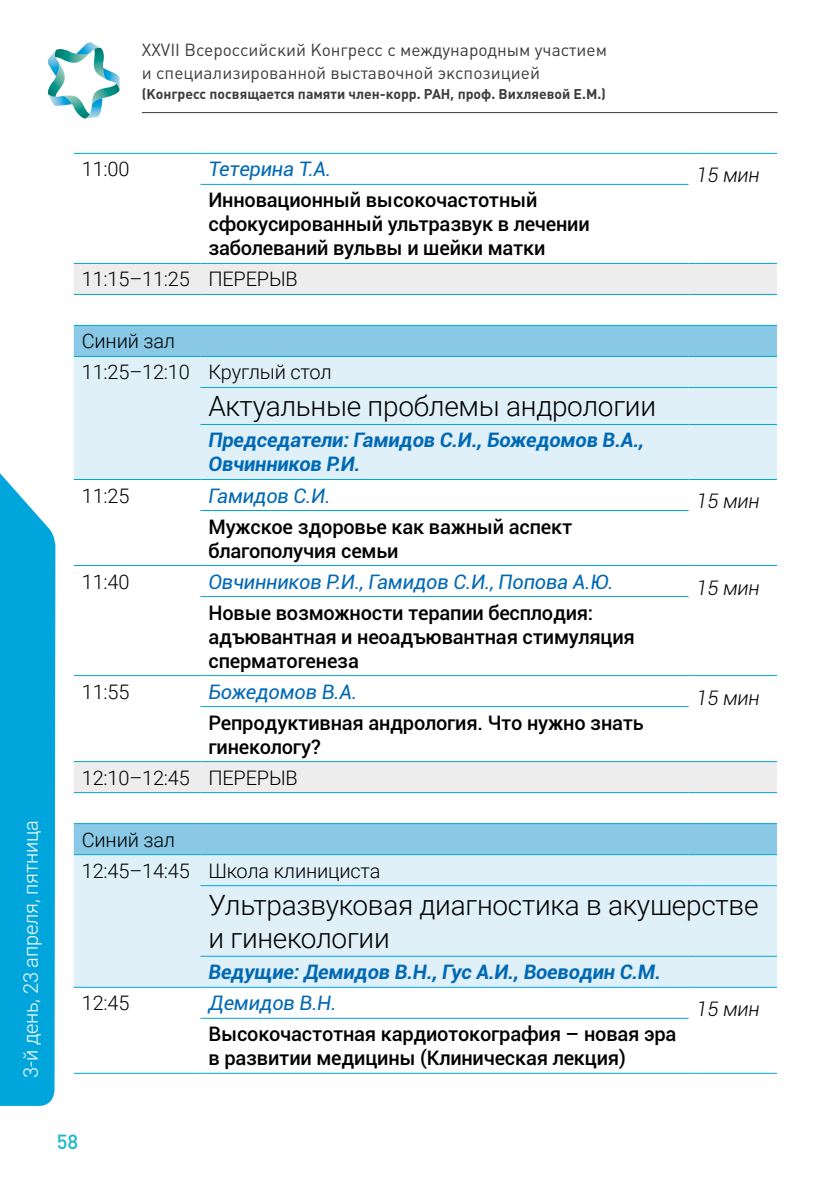
<style>
.page{position:relative;width:840px;height:1191px;background:#fff}
.page>*{position:absolute;margin:0;border:0;box-sizing:border-box;transform-origin:0 0}
.t1{font:300 28px/33.6px "Roboto";letter-spacing:-.01em;color:#000}
.t2{font:20.2px "Plumb Medium C";color:#1db7c9}
.t3{font:500 20px/24px "Roboto";letter-spacing:-.01em;color:#000}
.t4{font:300 20px/31px "Roboto";letter-spacing:-.01em;color:#000}
.t5{font:italic 700 20px/24px "Roboto";letter-spacing:-.01em;color:#0069b4}
.t6{font:italic 20px "Roboto";letter-spacing:-.01em;color:#0069b4}
.t7{font:italic 300 20px "Roboto";letter-spacing:-.01em;color:#000}
.t8{font:300 20px "Roboto";letter-spacing:-.01em;color:#fff}
.t9{font:17.2px/23px "Plumb C";color:#3c3c3b}
.t10{font:700 14px "Plumb C";color:#3c3c3b}
</style>
<div class="page">
<svg style="left:47px;top:42px;width:73px;height:77px"></svg>
<div style="left:0;top:473px;width:55px;height:633px;background:#00a6db"></div>
<hr style="left:142px;top:112px;width:635px;height:1px;background:#3c3c3b">
<div style="left:74px;top:264px;width:702px;height:30px;background:#ededed"></div>
<div style="left:74px;top:326px;width:702px;height:30px;background:#89c9e6"></div>
<svg style="left:74px;top:357px;width:702px;height:630px"></svg>
<div style="left:74px;top:762px;width:702px;height:30px;background:#ededed"></div>
<hr style="left:74px;top:153px;width:126px;height:1px;background:#00a6db">
<hr style="left:688px;top:153px;width:88px;height:1px;background:#00a6db">
<hr style="left:200px;top:153px;width:488px;height:1px;background:#00a6db">
<hr style="left:74px;top:263px;width:126px;height:1px;background:#00a6db">
<hr style="left:200px;top:184px;width:488px;height:1px;background:#00a6db">
<hr style="left:688px;top:263px;width:88px;height:1px;background:#00a6db">
<hr style="left:200px;top:263px;width:488px;height:1px;background:#00a6db">
<hr style="left:74px;top:294px;width:126px;height:1px;background:#00a6db">
<hr style="left:200px;top:294px;width:488px;height:1px;background:#00a6db">
<hr style="left:688px;top:294px;width:88px;height:1px;background:#00a6db">
<hr style="left:74px;top:479px;width:126px;height:1px;background:#00a6db">
<hr style="left:200px;top:387px;width:488px;height:1px;background:#00a6db">
<hr style="left:688px;top:387px;width:88px;height:1px;background:#00a6db">
<hr style="left:200px;top:424px;width:488px;height:1px;background:#00a6db">
<hr style="left:688px;top:424px;width:88px;height:1px;background:#00a6db">
<hr style="left:200px;top:479px;width:488px;height:1px;background:#00a6db">
<hr style="left:688px;top:479px;width:88px;height:1px;background:#00a6db">
<hr style="left:74px;top:565px;width:126px;height:1px;background:#00a6db">
<hr style="left:200px;top:510px;width:488px;height:1px;background:#00a6db">
<hr style="left:688px;top:565px;width:88px;height:1px;background:#00a6db">
<hr style="left:200px;top:565px;width:488px;height:1px;background:#00a6db">
<hr style="left:74px;top:675px;width:126px;height:1px;background:#00a6db">
<hr style="left:200px;top:596px;width:488px;height:1px;background:#00a6db">
<hr style="left:688px;top:675px;width:88px;height:1px;background:#00a6db">
<hr style="left:200px;top:675px;width:488px;height:1px;background:#00a6db">
<hr style="left:74px;top:761px;width:126px;height:1px;background:#00a6db">
<hr style="left:200px;top:706px;width:488px;height:1px;background:#00a6db">
<hr style="left:688px;top:761px;width:88px;height:1px;background:#00a6db">
<hr style="left:200px;top:761px;width:488px;height:1px;background:#00a6db">
<hr style="left:74px;top:792px;width:126px;height:1px;background:#00a6db">
<hr style="left:200px;top:792px;width:488px;height:1px;background:#00a6db">
<hr style="left:688px;top:792px;width:88px;height:1px;background:#00a6db">
<hr style="left:74px;top:987px;width:126px;height:1px;background:#00a6db">
<hr style="left:200px;top:885px;width:488px;height:1px;background:#00a6db">
<hr style="left:688px;top:885px;width:88px;height:1px;background:#00a6db">
<hr style="left:200px;top:956px;width:488px;height:1px;background:#00a6db">
<hr style="left:688px;top:956px;width:88px;height:1px;background:#00a6db">
<hr style="left:200px;top:987px;width:488px;height:1px;background:#00a6db">
<hr style="left:688px;top:987px;width:88px;height:1px;background:#00a6db">
<hr style="left:74px;top:1073px;width:126px;height:1px;background:#00a6db">
<hr style="left:200px;top:1018px;width:488px;height:1px;background:#00a6db">
<hr style="left:688px;top:1073px;width:88px;height:1px;background:#00a6db">
<hr style="left:200px;top:1073px;width:488px;height:1px;background:#00a6db">
<hr style="left:74px;top:325px;width:126px;height:1px;background:#00a6db">
<hr style="left:200px;top:325px;width:488px;height:1px;background:#00a6db">
<hr style="left:688px;top:325px;width:88px;height:1px;background:#00a6db">
<hr style="left:74px;top:356px;width:126px;height:1px;background:#00a6db">
<hr style="left:200px;top:356px;width:488px;height:1px;background:#00a6db">
<hr style="left:688px;top:356px;width:88px;height:1px;background:#00a6db">
<hr style="left:74px;top:823px;width:126px;height:1px;background:#00a6db">
<hr style="left:200px;top:823px;width:488px;height:1px;background:#00a6db">
<hr style="left:688px;top:823px;width:88px;height:1px;background:#00a6db">
<hr style="left:74px;top:854px;width:126px;height:1px;background:#00a6db">
<hr style="left:200px;top:854px;width:488px;height:1px;background:#00a6db">
<hr style="left:688px;top:854px;width:88px;height:1px;background:#00a6db">
<p class="t9" style="left:142px;top:38px;width:466px">XXVII Всероссийский Конгресс c международным участием и специализированной выставочной экспозицией</p>
<p class="t10" style="left:142px;top:86px;width:465px">(Конгресс посвящается памяти член-корр. РАН, проф. Вихляевой Е.М.)</p>
<p class="t8" style="left:17px;top:1077px;width:259px;rotate:-90deg">3-й день, 23 апреля, пятница</p>
<p class="t4" style="left:82px;top:153px;width:49px">11:00</p>
<p class="t6" style="left:208px;top:155px;width:124px">Тетерина Т.А.</p>
<p class="t7" style="left:696px;top:161px;width:64px">15 мин</p>
<p class="t3" style="left:208px;top:187px;width:382px">Инновационный высокочастотный сфокусированный ультразвук в лечении заболеваний вульвы и шейки матки</p>
<p class="t4" style="left:82px;top:263px;width:217px">11:15–11:25 ПЕРЕРЫВ</p>
<p class="t4" style="left:82px;top:325px;width:251px">Синий зал<br>11:25–12:10 Круглый стол</p>
<h1 class="t1" style="left:208px;top:389px;width:449px">Актуальные проблемы андрологии</h1>
<p class="t5" style="left:208px;top:427px;width:437px">Председатели: Гамидов С.И., Божедомов В.А.,<br>Овчинников Р.И.</p>
<p class="t4" style="left:82px;top:479px;width:49px">11:25</p>
<p class="t6" style="left:208px;top:481px;width:123px">Гамидов С.И.</p>
<p class="t7" style="left:696px;top:487px;width:64px">15 мин</p>
<p class="t3" style="left:208px;top:513px;width:365px">Мужское здоровье как важный аспект благополучия семьи</p>
<p class="t4" style="left:82px;top:565px;width:49px">11:40</p>
<p class="t6" style="left:208px;top:567px;width:406px">Овчинников Р.И., Гамидов С.И., Попова А.Ю.</p>
<p class="t7" style="left:696px;top:573px;width:64px">15 мин</p>
<p class="t3" style="left:208px;top:599px;width:427px">Новые возможности терапии бесплодия: адъювантная и неоадъювантная стимуляция сперматогенеза</p>
<p class="t4" style="left:82px;top:675px;width:49px">11:55</p>
<p class="t6" style="left:208px;top:677px;width:150px">Божедомов В.А.</p>
<p class="t7" style="left:696px;top:683px;width:64px">15 мин</p>
<p class="t3" style="left:208px;top:709px;width:436px">Репродуктивная андрология. Что нужно знать гинекологу?</p>
<p class="t4" style="left:82px;top:761px;width:217px">12:10–12:45 ПЕРЕРЫВ</p>
<p class="t4" style="left:82px;top:823px;width:300px">Синий зал<br>12:45–14:45 Школа клинициста</p>
<h1 class="t1" style="left:208px;top:887px;width:551px">Ультразвуковая диагностика в акушерстве и гинекологии</h1>
<p class="t5" style="left:208px;top:959px;width:453px">Ведущие: Демидов В.Н., Гус А.И., Воеводин С.М.</p>
<p class="t4" style="left:82px;top:987px;width:49px">12:45</p>
<p class="t6" style="left:208px;top:989px;width:129px">Демидов В.Н.</p>
<p class="t7" style="left:696px;top:995px;width:64px">15 мин</p>
<p class="t3" style="left:208px;top:1021px;width:469px">Высокочастотная кардиотокография – новая эра в развитии медицины (Клиническая лекция)</p>
<p class="t2" style="left:57px;top:1129px;width:23px">58</p>
</div>
